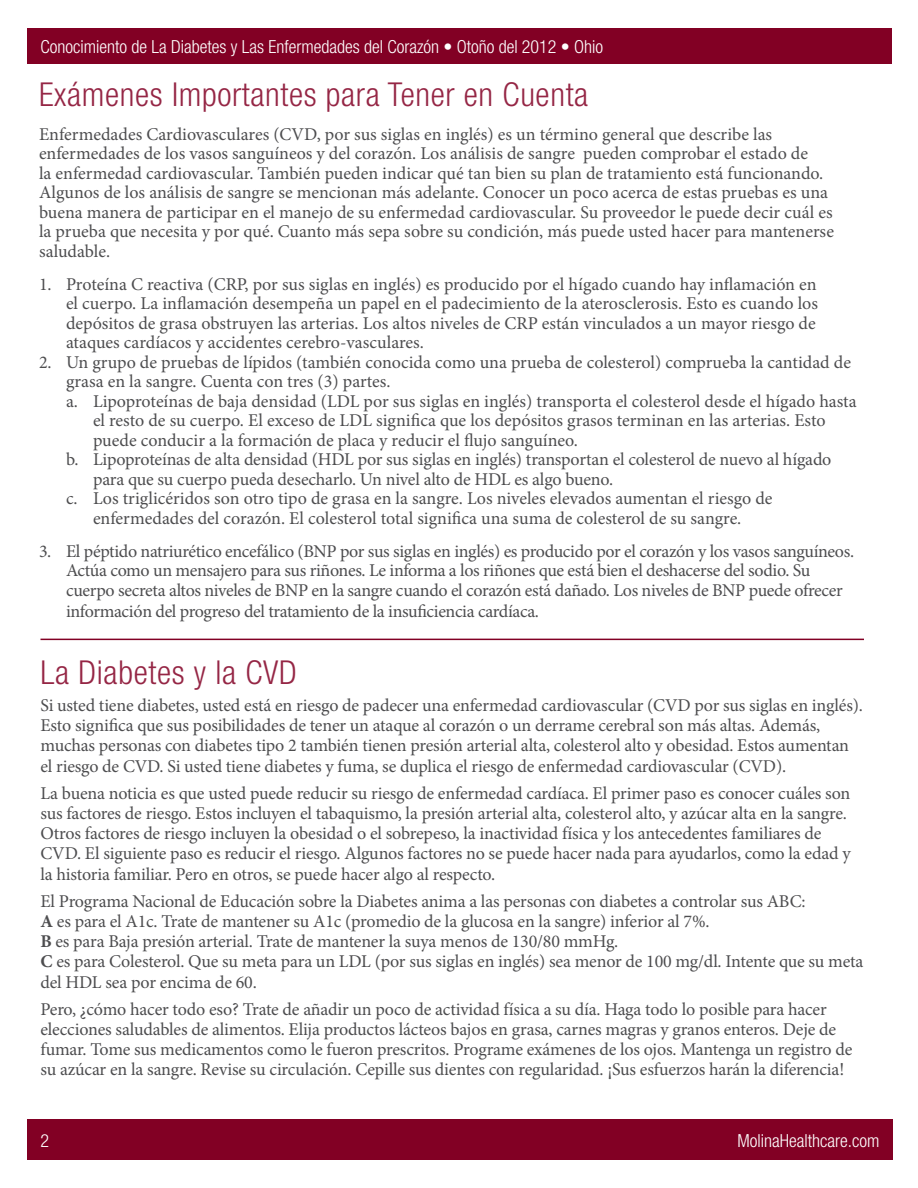
<style>
.page{position:relative;width:918px;height:1188px;background:#fff}
.page>*{position:absolute;margin:0;border:0;box-sizing:border-box;transform-origin:0 0}
.t1{font:300 condensed 33px "Helvetica Neue";letter-spacing:.02em;color:#952645}
.t2{font:18px/20.2px "Minion Pro";letter-spacing:-.01em;color:#4d4d4f}
.t3{font:300 condensed 18px "Helvetica Neue";color:#fff}
.s1{font-weight:700}
</style>
<div class="page">
<div style="left:27px;top:28px;width:864px;height:36px;background:#820024"></div>
<div style="left:27px;top:1119px;width:866px;height:40px;background:#820024"></div>
<hr style="left:40px;top:639px;width:824px;height:1px;background:#820024">
<p class="t3" style="left:40px;top:37px;width:564px">Conocimiento de La Diabetes y Las Enfermedades del Corazón • Otoño del 2012 • Ohio</p>
<h1 class="t1" style="left:39px;top:75px;width:551px">Exámenes Importantes para Tener en Cuenta</h1>
<p class="t2" style="left:39px;top:124px;width:796px;line-height:19.5px">Enfermedades Cardiovasculares (CVD, por sus siglas en inglés) es un término general que describe las enfermedades de los vasos sanguíneos y del corazón. Los análisis de sangre pueden comprobar el estado de<br>la enfermedad cardiovascular. También pueden indicar qué tan bien su plan de tratamiento está funcionando.<br>Algunos de los análisis de sangre se mencionan más adelante. Conocer un poco acerca de estas pruebas es una buena manera de participar en el manejo de su enfermedad cardiovascular. Su proveedor le puede decir cuál es la prueba que necesita y por qué. Cuanto más sepa sobre su condición, más puede usted hacer para mantenerse saludable.</p>
<p class="t2" style="left:66px;top:274px;width:754px;line-height:19.5px;text-indent:-27px">1. Proteína C reactiva (CRP, por sus siglas en inglés) es producido por el hígado cuando hay inflamación en el cuerpo. La inflamación desempeña un papel en el padecimiento de la aterosclerosis. Esto es cuando los depósitos de grasa obstruyen las arterias. Los altos niveles de CRP están vinculados a un mayor riesgo de ataques cardíacos y accidentes cerebro-vasculares.</p>
<p class="t2" style="left:39px;top:352px;width:814px">2. Un grupo de pruebas de lípidos (también conocida como una prueba de colesterol) comprueba la cantidad de</p>
<p class="t2" style="left:66px;top:371px;width:326px">grasa en la sangre. Cuenta con tres (3) partes.</p>
<p class="t2" style="left:66px;top:391px;width:792px">a. Lipoproteínas de baja densidad (LDL por sus siglas en inglés) transporta el colesterol desde el hígado hasta</p>
<p class="t2" style="left:93px;top:410px;width:734px">el resto de su cuerpo. El exceso de LDL significa que los depósitos grasos terminan en las arterias. Esto</p>
<p class="t2" style="left:93px;top:430px;width:487px">puede conducir a la formación de placa y reducir el flujo sanguíneo.</p>
<p class="t2" style="left:66px;top:449px;width:767px">b. Lipoproteínas de alta densidad (HDL por sus siglas en inglés) transportan el colesterol de nuevo al hígado</p>
<p class="t2" style="left:93px;top:469px;width:522px">para que su cuerpo pueda desecharlo. Un nivel alto de HDL es algo bueno.</p>
<p class="t2" style="left:66px;top:488px;width:708px">c. Los triglicéridos son otro tipo de grasa en la sangre. Los niveles elevados aumentan el riesgo de</p>
<p class="t2" style="left:93px;top:508px;width:650px">enfermedades del corazón. El colesterol total significa una suma de colesterol de su sangre.</p>
<p class="t2" style="left:66px;top:541px;width:790px;line-height:19.5px;text-indent:-27px">3. El péptido natriurético encefálico (BNP por sus siglas en inglés) es producido por el corazón y los vasos sanguíneos.<br>Actúa como un mensajero para sus riñones. Le informa a los riñones que está bien el deshacerse del sodio. Su cuerpo secreta altos niveles de BNP en la sangre cuando el corazón está dañado. Los niveles de BNP puede ofrecer</p>
<p class="t2" style="left:66px;top:601px;width:475px">información del progreso del tratamiento de la insuficiencia cardíaca.</p>
<h1 class="t1" style="left:40px;top:653px;width:258px">La Diabetes y la CVD</h1>
<p class="t2" style="left:40px;top:695px;width:824px">Si usted tiene diabetes, usted está en riesgo de padecer una enfermedad cardiovascular (CVD por sus siglas en inglés).<br>Esto significa que sus posibilidades de tener un ataque al corazón o un derrame cerebral son más altas. Además, muchas personas con diabetes tipo 2 también tienen presión arterial alta, colesterol alto y obesidad. Estos aumentan el riesgo de CVD. Si usted tiene diabetes y fuma, se duplica el riesgo de enfermedad cardiovascular (CVD).</p>
<p class="t2" style="left:40px;top:783px;width:812px">La buena noticia es que usted puede reducir su riesgo de enfermedad cardíaca. El primer paso es conocer cuáles son sus factores de riesgo. Estos incluyen el tabaquismo, la presión arterial alta, colesterol alto, y azúcar alta en la sangre.<br>Otros factores de riesgo incluyen la obesidad o el sobrepeso, la inactividad física y los antecedentes familiares de CVD. El siguiente paso es reducir el riesgo. Algunos factores no se puede hacer nada para ayudarlos, como la edad y la historia familiar. Pero en otros, se puede hacer algo al respecto.</p>
<p class="t2" style="left:40px;top:891px;width:825px">El Programa Nacional de Educación sobre la Diabetes anima a las personas con diabetes a controlar sus ABC:<br><span class="s1">A</span> es para el A1c. Trate de mantener su A1c (promedio de la glucosa en la sangre) inferior al 7%.<br><span class="s1">B</span> es para Baja presión arterial. Trate de mantener la suya menos de 130/80 mmHg.<br><span class="s1">C</span> es para Colesterol. Que su meta para un LDL (por sus siglas en inglés) sea menor de 100 mg/dl. Intente que su meta del HDL sea por encima de 60.</p>
<p class="t2" style="left:40px;top:999px;width:813px">Pero, ¿cómo hacer todo eso? Trate de añadir un poco de actividad física a su día. Haga todo lo posible para hacer elecciones saludables de alimentos. Elija productos lácteos bajos en grasa, carnes magras y granos enteros. Deje de fumar. Tome sus medicamentos como le fueron prescritos. Programe exámenes de los ojos. Mantenga un registro de su azúcar en la sangre. Revise su circulación. Cepille sus dientes con regularidad. ¡Sus esfuerzos harán la diferencia!</p>
<p class="t3" style="left:40px;top:1130px;width:10px">2</p>
<p class="t3" style="left:737px;top:1130px;width:143px">MolinaHealthcare.com</p>
</div>
